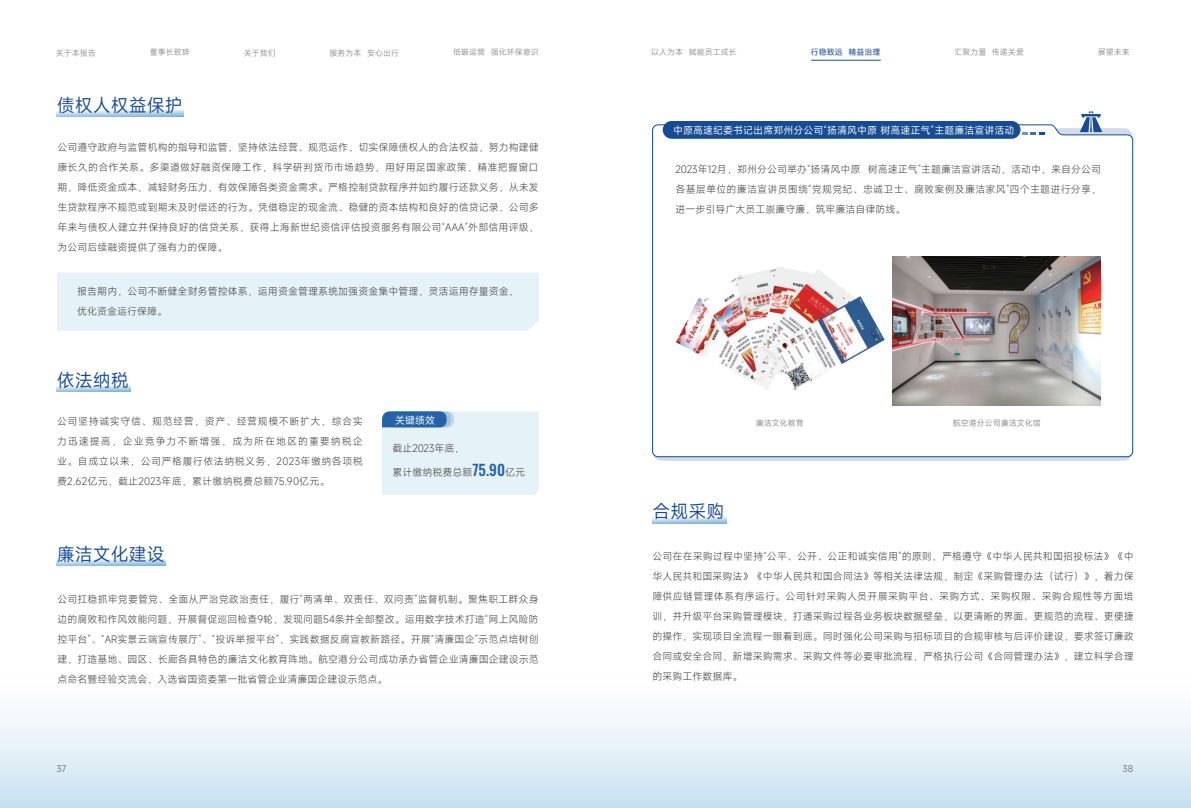
<style>
.page{position:relative;width:1191px;height:808px;background:#fff}
.page>*{position:absolute;margin:0;border:0;box-sizing:border-box;transform-origin:0 0}
.t1{font:18px "Mi Sans";color:#184b93}
.t2{font:300 10px/20px "Mi Sans";letter-spacing:.005em;color:#3d3b3a;text-align:justify}
.t3{font:10px "Mi Sans";color:#fff}
.t4{font:9px "Mi Sans";color:#737276}
.t5{font:300 8px "Mi Sans";color:#737276}
.t6{font:8px "Mi Sans";color:#8a8c8f}
.t7{font:8px "Mi Sans";color:#174b93}
.s1{font-family:"Oswald";font-weight:400;font-size:15px;color:#2464a6}
</style>
<div class="page">
<div style="left:0;top:663px;width:1191px;height:145px;background:linear-gradient(to bottom,#fff,#cce3f2)"></div>
<svg style="left:652px;top:124px;width:481px;height:333px"></svg>
<svg style="left:1019px;top:132px;width:26px;height:3px"></svg>
<div style="left:662px;top:121px;width:358px;height:18px;background:#174b93;border-radius:9px"></div>
<svg style="left:1079px;top:111px;width:23px;height:21px"></svg>
<img style="left:676px;top:267px;width:208px;height:123px">
<img style="left:892px;top:257px;width:209px;height:148px">
<div style="left:57px;top:273px;width:482px;height:58px;background:#e5f2f8"></div>
<svg style="left:382px;top:411px;width:157px;height:84px;background:#d5e6f1"></svg>
<svg style="left:57px;top:110px;width:126px;height:6px"></svg>
<svg style="left:57px;top:385px;width:73px;height:7px"></svg>
<svg style="left:57px;top:559px;width:108px;height:6px"></svg>
<svg style="left:652px;top:517px;width:74px;height:6px"></svg>
<hr style="left:811px;top:60px;width:69px;height:1px;background:#174b93">
<p class="t5" style="left:56px;top:47px;width:41px">关于本报告</p>
<p class="t5" style="left:150px;top:47px;width:41px">董事长致辞</p>
<p class="t5" style="left:244px;top:47px;width:33px">关于我们</p>
<p class="t5" style="left:329px;top:47px;width:71px">服务为本 安心出行</p>
<p class="t5" style="left:453px;top:47px;width:87px">低碳运营 强化环保意识</p>
<p class="t5" style="left:651px;top:47px;width:87px">以人为本 赋能员工成长</p>
<p class="t7" style="left:811px;top:47px;width:71px">行稳致远 精益治理</p>
<p class="t5" style="left:954px;top:47px;width:71px">汇聚力量 传递关爱</p>
<p class="t5" style="left:1097px;top:47px;width:33px">展望未来</p>
<h1 class="t1" style="left:57px;top:93px;width:127px">债权人权益保护</h1>
<p class="t2" style="left:57px;top:137px;width:483px">公司遵守政府与监管机构的指导和监管，坚持依法经营、规范运作，切实保障债权人的合法权益，努力构建健康长久的合作关系。多渠道做好融资保障工作，科学研判货币市场趋势，用好用足国家政策，精准把握窗口期，降低资金成本，减轻财务压力，有效保障各类资金需求。严格控制贷款程序并如约履行还款义务，从未发生贷款程序不规范或到期未及时偿还的行为。凭借稳定的现金流、稳健的资本结构和良好的信贷记录，公司多年来与债权人建立并保持良好的信贷关系，获得上海新世纪资信评估投资服务有限公司“AAA”外部信用评级，为公司后续融资提供了强有力的保障。</p>
<p class="t2" style="left:77px;top:281px;width:443px">报告期内，公司不断健全财务管控体系，运用资金管理系统加强资金集中管理，灵活运用存量资金，优化资金运行保障。</p>
<h1 class="t1" style="left:57px;top:368px;width:73px">依法纳税</h1>
<p class="t3" style="left:673px;top:123px;width:342px">中原高速纪委书记出席郑州分公司“扬清风中原 树高速正气”主题廉洁宣讲活动</p>
<p class="t2" style="left:675px;top:159px;width:427px">2023年12月，郑州分公司举办“扬清风中原 树高速正气”主题廉洁宣讲活动，活动中，来自分公司各基层单位的廉洁宣讲员围绕“党规党纪、忠诚卫士、腐败案例及廉洁家风”四个主题进行分享，进一步引导广大员工崇廉守廉，筑牢廉洁自律防线。</p>
<p class="t2" style="left:57px;top:411px;width:307px">公司坚持诚实守信、规范经营，资产、经营规模不断扩大，综合实力迅速提高，企业竞争力不断增强，成为所在地区的重要纳税企业。自成立以来，公司严格履行依法纳税义务，2023年缴纳各项税费2.62亿元，截止2023年底，累计缴纳税费总额75.90亿元。</p>
<p class="t3" style="left:395px;top:413px;width:41px">关键绩效</p>
<p class="t6" style="left:756px;top:417px;width:49px">廉洁文化教育</p>
<p class="t6" style="left:952px;top:417px;width:89px">航空港分公司廉洁文化馆</p>
<p class="t2" style="left:392px;top:438px;width:74px">截止2023年底，</p>
<p class="t2" style="left:392px;top:462px;width:134px">累计缴纳税费总额<span class="s1">75.90</span>亿元</p>
<h1 class="t1" style="left:652px;top:500px;width:73px">合规采购</h1>
<h1 class="t1" style="left:57px;top:542px;width:109px">廉洁文化建设</h1>
<p class="t2" style="left:57px;top:589px;width:483px">公司扛稳抓牢党要管党、全面从严治党政治责任，履行“两清单、双责任、双问责”监督机制。聚焦职工群众身边的腐败和作风效能问题，开展督促巡回检查9轮，发现问题54条并全部整改。运用数字技术打造“网上风险防控平台”、“AR实景云端宣传展厅”、“投诉举报平台”，实践数据反腐宣教新路径。开展“清廉国企”示范点培树创建，打造基地、园区、长廊各具特色的廉洁文化教育阵地。航空港分公司成功承办省管企业清廉国企建设示范点命名暨经验交流会，入选省国资委第一批省管企业清廉国企建设示范点。</p>
<p class="t2" style="left:652px;top:546px;width:483px">公司在在采购过程中坚持“公平、公开、公正和诚实信用”的原则，严格遵守《中华人民共和国招投标法》《中华人民共和国采购法》《中华人民共和国合同法》等相关法律法规，制定《采购管理办法（试行）》，着力保障供应链管理体系有序运行。公司针对采购人员开展采购平台、采购方式、采购权限、采购合规性等方面培训，并升级平台采购管理模块，打通采购过程各业务板块数据壁垒，以更清晰的界面、更规范的流程、更便捷的操作，实现项目全流程一眼看到底。同时强化公司采购与招标项目的合规审核与后评价建设，要求签订廉政合同或安全合同，新增采购需求、采购文件等必要审批流程，严格执行公司《合同管理办法》，建立科学合理的采购工作数据库。</p>
<p class="t4" style="left:56px;top:763px;width:11px">37</p>
<p class="t4" style="left:1122px;top:763px;width:12px">38</p>
</div>
